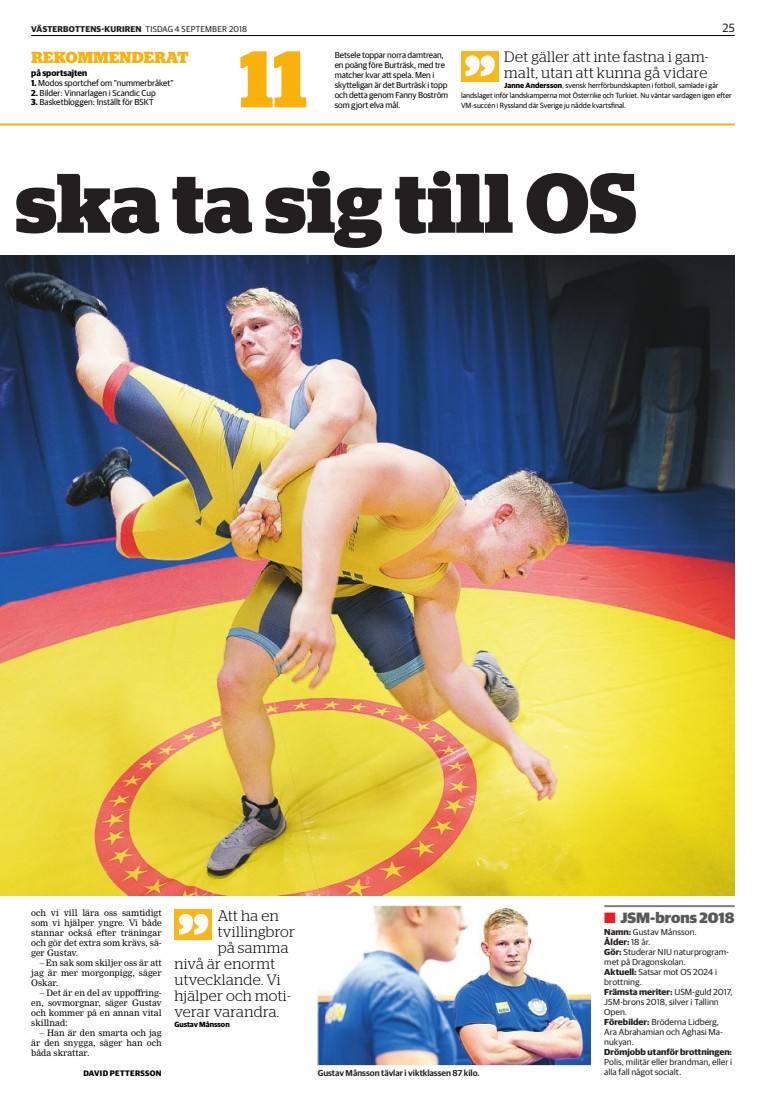
<style>
.page{position:relative;width:766px;height:1100px;background:#fff}
.page>*{position:absolute;margin:0;border:0;box-sizing:border-box;transform-origin:0 0}
.t1{font:700 84px "Stag";color:#231f20}
.t2{font:700 80px "Stag";color:#fab10b}
.t3{font:700 72px "Stag";color:#fff}
.t4{font:700 16px "Stag";letter-spacing:.02em;color:#fab10b}
.t5{font:300 15px/16px "Stag";letter-spacing:.025em;color:#000}
.t6{font:900 15px "Guardian Sans";color:#595959}
.t7{font:12px "Guardian Sans";color:#231f20}
.t8{font:8.7px/10px "Nimrod MT Std";color:#000;text-align:justify}
.t9{font:8.7px/10px "Guardian Sans";color:#231f20;scale:1.05 1}
.t10{font:8.7px/10px "Guardian Sans";letter-spacing:-.01em;color:#000}
.t11{font:600 8.7px "Guardian Sans";color:#231f20}
.t12{font:700 8.7px "Guardian Sans";color:#231f20;scale:1.05 1}
.t13{font:700 8.7px "Guardian Sans";color:#000}
.t14{font:700 8.5px "Guardian Sans";letter-spacing:.02em;color:#231f20}
.t15{font:700 8px "Guardian Sans";letter-spacing:.035em;color:#000}
.t16{font:7.5px/10px "Guardian Sans";color:#000}
.t17{font:700 7.5px "Guardian Sans";color:#000}
.s1{font-weight:400}
.s2{font-weight:700}
.s3{color:#ed1c24}
</style>
<div class="page">
<hr style="left:0;top:123px;width:734px;height:2px;background:#fab10b">
<hr style="left:31px;top:35px;width:703px;height:1px;background:#000">
<img style="left:0;top:255px;width:734px;height:640px">
<img style="left:320px;top:907px;width:269px;height:156px">
<div style="left:318px;top:905px;width:273px;height:160px;border:1px solid #fff"></div>
<hr style="left:604px;top:905px;width:130px;height:2px;background:#7f7f7f">
<div style="left:174px;top:910px;width:38px;height:30px;background:#fcb615"></div>
<div style="left:461px;top:51px;width:37px;height:30px;background:#fcb814"></div>
<p class="t14" style="left:31px;top:23px;width:217px">VÄSTERBOTTENS-KURIREN <span class="s1">TISDAG 4 SEPTEMBER 2018</span></p>
<h3 class="t7" style="left:722px;top:19px;width:14px">25</h3>
<h3 class="t4" style="left:31px;top:48px;width:159px">REKOMMENDERAT</h3>
<p class="t13" style="left:31px;top:66px;width:58px">på sportsajten</p>
<p class="t10" style="left:31px;top:77px;width:144px"><span class="s2">1.</span> Modos sportchef om ”nummerbråket”</p>
<p class="t10" style="left:31px;top:87px;width:126px"><span class="s2">2.</span> Bilder: Vinnarlagen i Scandic Cup</p>
<p class="t10" style="left:31px;top:97px;width:124px"><span class="s2">3.</span> Basketbloggen: Inställt för BSKT</p>
<h2 class="t2" style="left:240px;top:33px;width:69px">11</h2>
<p class="t10" style="left:334px;top:49px;width:115px">Betsele toppar norra damtrean, en poäng före Burträsk, med tre matcher kvar att spela. Men i skytteligan är det Burträsk i topp och detta genom Fanny Boström som gjort elva mål.</p>
<h3 class="t5" style="left:504px;top:49px;width:205px">Det gäller att inte fastna i gam&shy;malt, utan att kunna gå vidare</h3>
<p class="t16" style="left:461px;top:80px;width:272px;text-indent:43px"><span class="s2">Janne Andersson</span>, svensk herrförbundskapten i fotboll, samlade i går landslaget inför landskamperna mot Österrike och Turkiet. Nu väntar vardagen igen efter</p>
<h3 class="t3" style="left:465px;top:39px;width:32px">”</h3>
<p class="t16" style="left:461px;top:100px;width:166px">VM-succén i Ryssland där Sverige ju nådde kvartsfinal.</p>
<h1 class="t1" style="left:16px;top:154px;width:622px">ska ta sig till OS</h1>
<p class="t8" style="left:31px;top:907px;width:132px">och vi vill lära oss samtidigt som vi hjälper yngre. Vi både stannar också efter träningar och gör det extra som krävs, sä&shy;ger Gustav.</p>
<p class="t8" style="left:31px;top:957px;width:132px;text-indent:9px">– En sak som skiljer oss är att jag är mer morgonpigg, säger Oskar.</p>
<p class="t8" style="left:31px;top:987px;width:132px;text-indent:9px">– Det är en del av uppoffring&shy;en, sovmorgnar, säger Gustav och kommer på en annan vital skillnad:</p>
<p class="t8" style="left:31px;top:1027px;width:132px;text-indent:9px">– Han är den smarta och jag är den snygga, säger han och båda skrattar.</p>
<p class="t15" style="left:83px;top:1067px;width:80px">DAVID PETTERSSON</p>
<h3 class="t5" style="left:218px;top:907px;width:63px">Att ha en</h3>
<h3 class="t5" style="left:218px;top:923px;width:78px">tvillingbror</h3>
<h3 class="t5" style="left:218px;top:939px;width:72px">på samma</h3>
<h3 class="t5" style="left:174px;top:955px;width:102px">nivå är enormt</h3>
<h3 class="t5" style="left:174px;top:971px;width:108px">utvecklande. Vi</h3>
<h3 class="t5" style="left:174px;top:987px;width:118px">hjälper och moti-</h3>
<h3 class="t5" style="left:174px;top:1003px;width:106px">verar varandra.</h3>
<p class="t17" style="left:174px;top:1018px;width:57px">Gustav Månsson</p>
<h3 class="t3" style="left:178px;top:898px;width:32px">”</h3>
<p class="t11" style="left:317px;top:1066px;width:163px">Gustav Månsson tävlar i viktklassen 87 kilo.</p>
<h3 class="t6" style="left:604px;top:907px;width:132px"><span class="s3">■</span> JSM-brons 2018</h3>
<p class="t9" style="left:604px;top:926px;width:124px"><span class="s2">Namn:</span> Gustav Månsson.<br><span class="s2">Ålder:</span> 18 år.<br><span class="s2">Gör:</span> Studerar NIU naturprogram&shy;met på Dragonskolan.<br><span class="s2">Aktuell:</span> Satsar mot OS 2024 i brottning.<br><span class="s2">Främsta meriter:</span> USM-guld 2017,<br>JSM-brons 2018, silver i Tallinn<br>Open.<br><span class="s2">Förebilder:</span> Bröderna Lidberg,<br>Ara Abrahamian och Aghasi Ma&shy;nukyan.</p>
<p class="t12" style="left:604px;top:1045px;width:123px">Drömjobb utanför brottningen:</p>
<p class="t9" style="left:604px;top:1056px;width:123px">Polis, militär eller brandman, eller i alla fall något socialt.</p>
</div>
